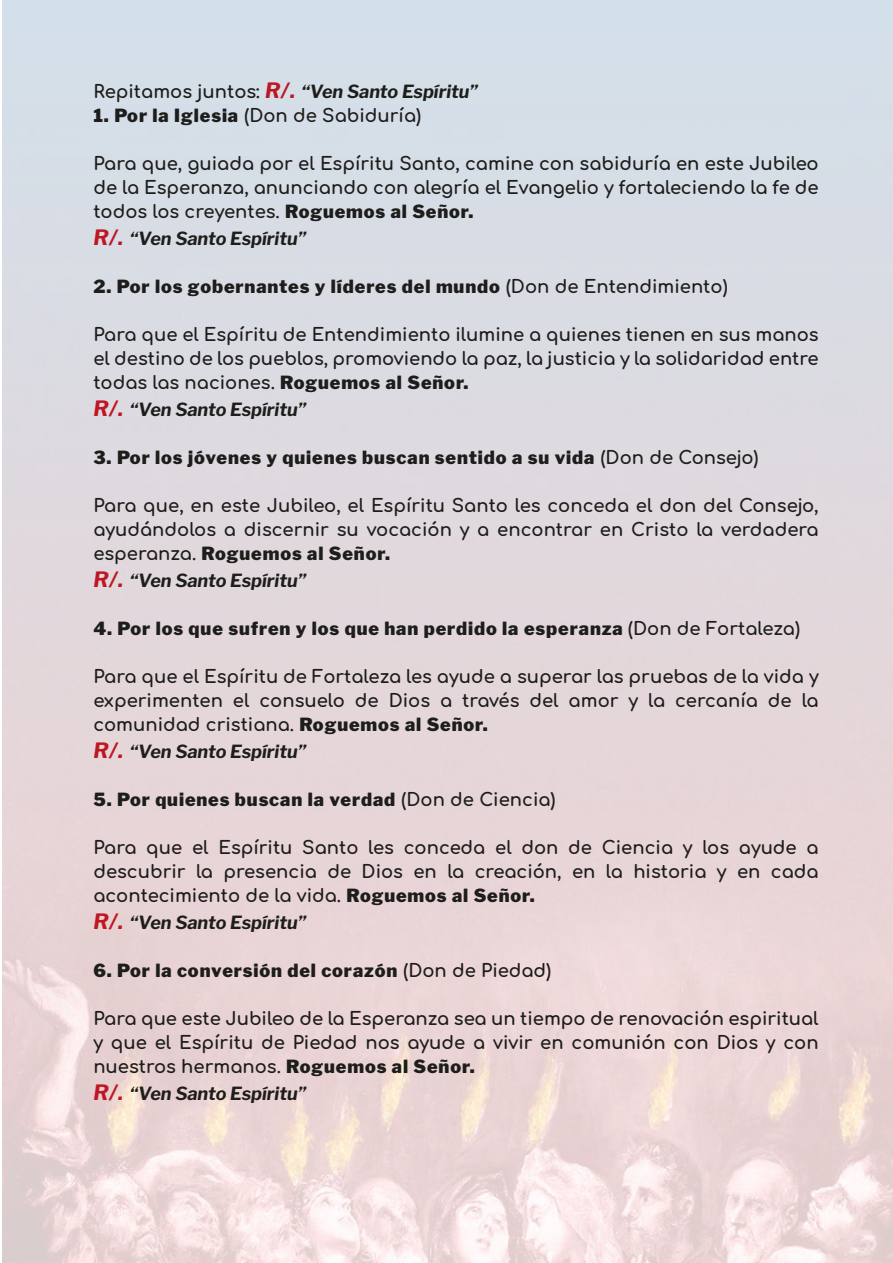
<style>
.page{position:relative;width:893px;height:1263px;background:#fff}
.page>*{position:absolute;margin:0;border:0;box-sizing:border-box;transform-origin:0 0}
.t1{font:18px/24px "Comfortaa";color:#1d1d1b;text-align:justify}
.t2{font:100 18px "Libre Franklin";letter-spacing:.05em;color:#1d1d1b}
.t3{font:italic 100 18px/27px "Libre Franklin";color:#1d1d1b}
.s1{font-family:"Comfortaa";font-weight:400;font-style:normal}
.s2{font-size:21px;color:#be1622}
.s3{font-family:"Libre Franklin";font-weight:100}
.s4{font-family:"Comfortaa";font-weight:400}
.s5{font-style:normal}
</style>
<div class="page">
<p class="t3" style="left:93px;top:77px;width:386px"><span class="s1">Repitamos juntos:</span> <span class="s2">R/.</span> “Ven Santo Espíritu”</p>
<p class="t1" style="left:93px;top:101px;width:329px"><span class="s3">1. Por la Iglesia</span> (Don de Sabiduría)</p>
<p class="t1" style="left:93px;top:149px;width:727px">Para que, guiada por el Espíritu Santo, camine con sabiduría en este Jubileo de la Esperanza, anunciando con alegría el Evangelio y fortaleciendo la fe de todos los creyentes. <span class="s3">Roguemos al Señor.</span></p>
<p class="t3" style="left:93px;top:224px;width:214px"><span class="s2">R/.</span> “Ven Santo Espíritu”</p>
<p class="t2" style="left:93px;top:273px;width:636px">2. Por los gobernantes y líderes del mundo <span class="s4">(Don de Entendimiento)</span></p>
<p class="t1" style="left:93px;top:320px;width:727px">Para que el Espíritu de Entendimiento ilumine a quienes tienen en sus manos el destino de los pueblos, promoviendo la paz, la justicia y la solidaridad entre todas las naciones. <span class="s3">Roguemos al Señor.</span></p>
<p class="t3" style="left:93px;top:395px;width:214px"><span class="s2">R/.</span> “Ven Santo Espíritu”</p>
<p class="t2" style="left:93px;top:444px;width:667px">3. Por los jóvenes y quienes buscan sentido a su vida <span class="s4">(Don de Consejo)</span></p>
<p class="t1" style="left:93px;top:491px;width:727px">Para que, en este Jubileo, el Espíritu Santo les conceda el don del Consejo, ayudándolos a discernir su vocación y a encontrar en Cristo la verdadera</p>
<p class="t3" style="left:93px;top:539px;width:298px"><span class="s1">esperanza.</span> <span class="s5">Roguemos al Señor.<br></span><span class="s2">R/.</span> “Ven Santo Espíritu”</p>
<p class="t2" style="left:93px;top:615px;width:708px">4. Por los que sufren y los que han perdido la esperanza <span class="s4">(Don de Fortaleza)</span></p>
<p class="t1" style="left:93px;top:662px;width:727px">Para que el Espíritu de Fortaleza les ayude a superar las pruebas de la vida y experimenten el consuelo de Dios a través del amor y la cercanía de la comunidad cristiana. <span class="s3">Roguemos al Señor.</span></p>
<p class="t3" style="left:93px;top:737px;width:214px"><span class="s2">R/.</span> “Ven Santo Espíritu”</p>
<p class="t2" style="left:93px;top:786px;width:464px">5. Por quienes buscan la verdad <span class="s4">(Don de Ciencia)</span></p>
<p class="t1" style="left:93px;top:833px;width:727px">Para que el Espíritu Santo les conceda el don de Ciencia y los ayude a descubrir la presencia de Dios en la creación, en la historia y en cada acontecimiento de la vida. <span class="s3">Roguemos al Señor.</span></p>
<p class="t3" style="left:93px;top:908px;width:214px"><span class="s2">R/.</span> “Ven Santo Espíritu”</p>
<p class="t2" style="left:93px;top:957px;width:459px">6. Por la conversión del corazón <span class="s4">(Don de Piedad)</span></p>
<p class="t1" style="left:93px;top:1004px;width:727px">Para que este Jubileo de la Esperanza sea un tiempo de renovación espiritual y que el Espíritu de Piedad nos ayude a vivir en comunión con Dios y con nuestros hermanos. <span class="s3">Roguemos al Señor.</span></p>
<p class="t3" style="left:93px;top:1079px;width:214px"><span class="s2">R/.</span> “Ven Santo Espíritu”</p>
</div>
